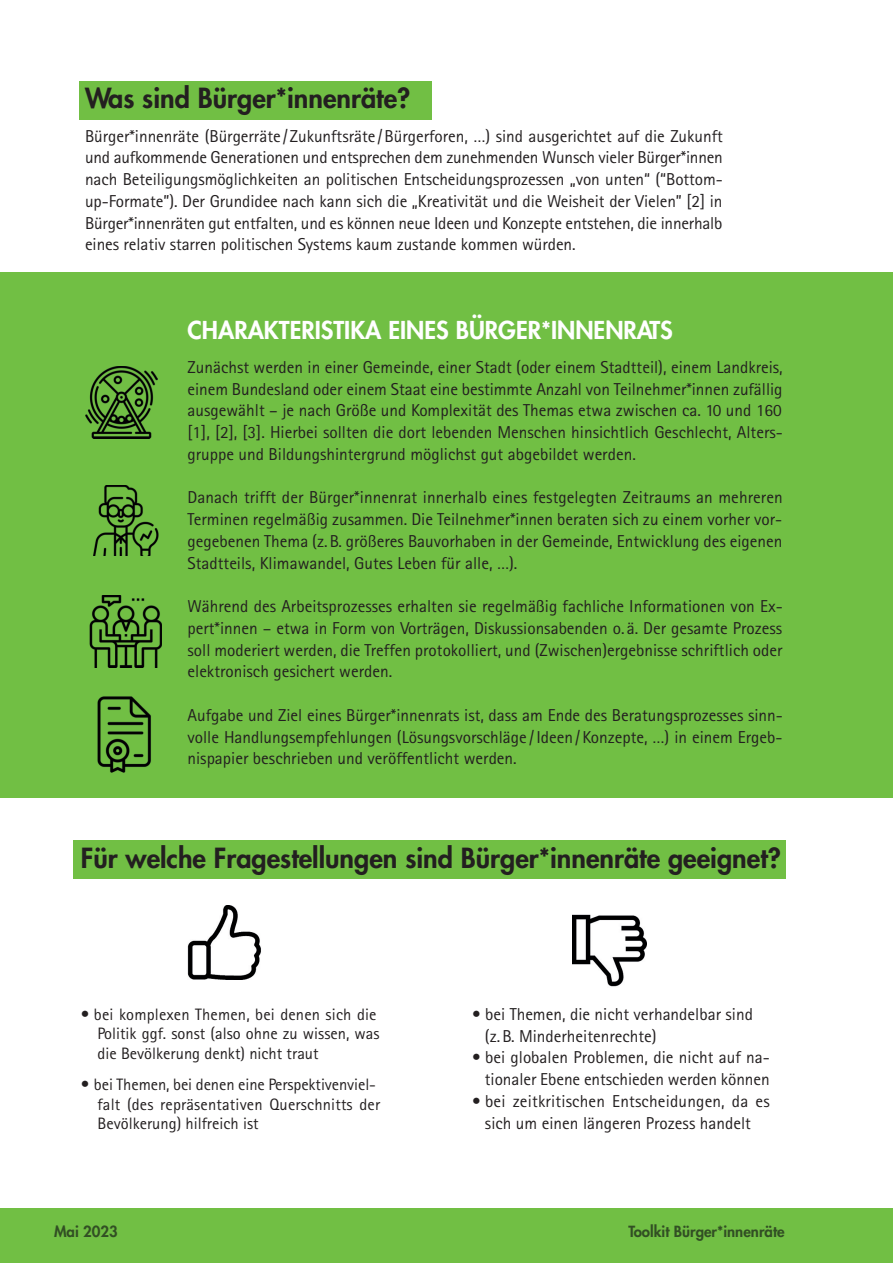
<style>
.page{position:relative;width:893px;height:1263px;background:#fff}
.page>*{position:absolute;margin:0;border:0;box-sizing:border-box;transform-origin:0 0}
.t1{font:800 27px "Futura";color:#231f20}
.t2{font:800 24px "Futura";color:#fff}
.t3{font:17.25px/21.8px "Agfa Rotis Sans Serif";color:#231f20;text-align:justify}
.t4{font:16.5px/19.5px "Agfa Rotis Sans Serif";color:#231f20}
.t5{font:800 15px "Futura";color:#324f24}
.s1{font-size:17.25px}
</style>
<div class="page">
<div style="left:80px;top:81px;width:352px;height:38px;background:#71bf44"></div>
<div style="left:73px;top:840px;width:712px;height:39px;background:#71bf44"></div>
<div style="left:0;top:1209px;width:893px;height:54px;background:#71bf44"></div>
<div style="left:0;top:272px;width:893px;height:526px;background:#71bf44"></div>
<img style="left:93px;top:485px;width:66px;height:70px">
<img style="left:85px;top:366px;width:73px;height:73px">
<img style="left:89px;top:595px;width:73px;height:73px">
<img style="left:97px;top:696px;width:54px;height:77px">
<img style="left:187px;top:905px;width:74px;height:74px">
<img style="left:572px;top:914px;width:74px;height:73px">
<h1 class="t1" style="left:85px;top:85px;width:327px">Was sind Bürger*innenräte?</h1>
<p class="t3" style="left:85px;top:127px;width:639px">Bürger*innenräte (Bürgerräte /Zukunftsräte /Bürgerforen, …) sind ausgerichtet auf die Zukunft und aufkommende Generationen und entsprechen dem zunehmenden Wunsch vieler Bürger*innen nach Beteiligungsmöglichkeiten an politischen Entscheidungsprozessen „von unten“ (“Bottom&shy;up-Formate”). Der Grundidee nach kann sich die „Kreativität und die Weisheit der Vielen” [2] in Bürger*innenräten gut entfalten, und es können neue Ideen und Konzepte entstehen, die innerhalb eines relativ starren politischen Systems kaum zustande kommen würden.</p>
<h2 class="t2" style="left:187px;top:319px;width:487px">CHARAKTERISTIKA EINES BÜRGER*INNENRATS</h2>
<p class="t3" style="left:187px;top:358px;width:597px">Zunächst werden in einer Gemeinde, einer Stadt (oder einem Stadtteil), einem Landkreis, einem Bundesland oder einem Staat eine bestimmte Anzahl von Teilnehmer*innen zufällig ausgewählt – je nach Größe und Komplexität des Themas etwa zwischen ca. 10 und 160 [1], [2], [3]. Hierbei sollten die dort lebenden Menschen hinsichtlich Geschlecht, Alters&shy;gruppe und Bildungshintergrund möglichst gut abgebildet werden.</p>
<p class="t3" style="left:187px;top:488px;width:597px">Danach trifft der Bürger*innenrat innerhalb eines festgelegten Zeitraums an mehreren Terminen regelmäßig zusammen. Die Teilnehmer*innen beraten sich zu einem vorher vor&shy;gegebenen Thema (z.B. größeres Bauvorhaben in der Gemeinde, Entwicklung des eigenen Stadtteils, Klimawandel, Gutes Leben für alle, …).</p>
<p class="t3" style="left:188px;top:597px;width:597px">Während des Arbeitsprozesses erhalten sie regelmäßig fachliche Informationen von Ex&shy;pert*innen – etwa in Form von Vorträgen, Diskussionsabenden o. ä. Der gesamte Prozess soll moderiert werden, die Treffen protokolliert, und (Zwischen)ergebnisse schriftlich oder elektronisch gesichert werden.</p>
<p class="t3" style="left:188px;top:706px;width:597px">Aufgabe und Ziel eines Bürger*innenrats ist, dass am Ende des Beratungsprozesses sinn&shy;volle Handlungsempfehlungen (Lösungsvorschläge /Ideen /Konzepte, …) in einem Ergeb&shy;nispapier beschrieben und veröffentlicht werden.</p>
<h1 class="t1" style="left:81px;top:845px;width:702px">Für welche Fragestellungen sind Bürger*innenräte geeignet?</h1>
<p class="t4" style="left:98px;top:1006px;width:284px;text-indent:-17px"><span class="s1">•</span> bei komplexen Themen, bei denen sich die<br>Politik ggf. sonst (also ohne zu wissen, was die Bevölkerung denkt) nicht traut</p>
<p class="t4" style="left:98px;top:1076px;width:284px;text-indent:-17px"><span class="s1">•</span> bei Themen, bei denen eine Perspektivenviel&shy;falt (des repräsentativen Querschnitts der<br>Bevölkerung) hilfreich ist</p>
<p class="t3" style="left:485px;top:1005px;width:270px;text-indent:-13px">• bei Themen, die nicht verhandelbar sind (z.B. Minderheitenrechte)</p>
<p class="t3" style="left:472px;top:1048px;width:299px;text-align:right">• bei globalen Problemen, die nicht auf na&shy;tionaler Ebene entschieden werden können</p>
<p class="t3" style="left:472px;top:1092px;width:299px;text-align:center">• bei zeitkritischen Entscheidungen, da es sich um einen längeren Prozess handelt</p>
<p class="t5" style="left:54px;top:1225px;width:65px">Mai 2023</p>
<p class="t5" style="left:628px;top:1225px;width:158px">Toolkit Bürger*innenräte</p>
</div>
